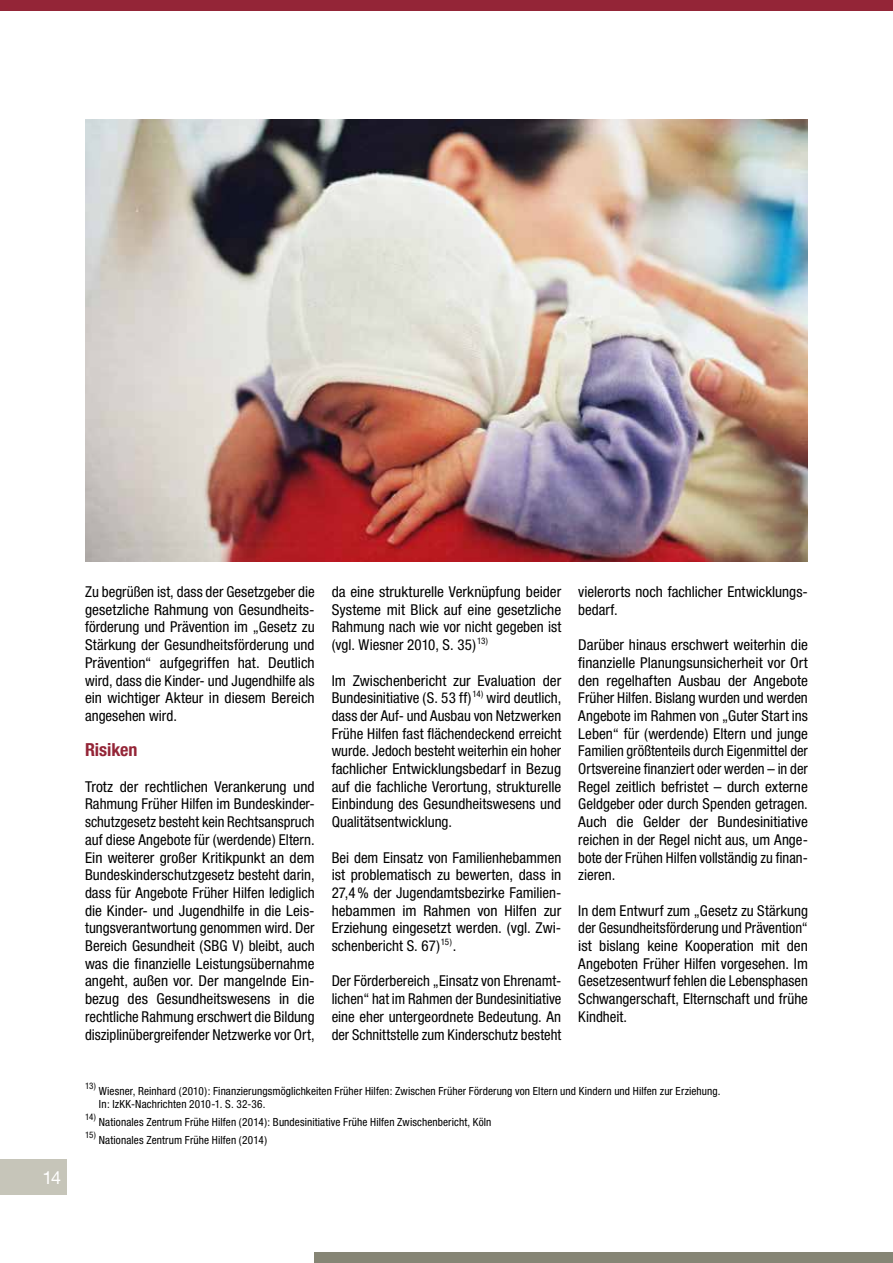
<style>
.page{position:relative;width:893px;height:1263px;background:#fff}
.page>*{position:absolute;margin:0;border:0;box-sizing:border-box;transform-origin:0 0}
.t1{font:700 condensed 18px "Helvetica Neue";letter-spacing:-.005em;color:#942537}
.t2{font:18px "Helvetica Neue";color:#fff}
.t3{font:condensed 15px/17.7px "Helvetica Neue";color:#000;text-align:justify}
.t4{font:condensed 11.25px/13.5px "Helvetica Neue";letter-spacing:.01em;color:#000}
.t5{font:condensed 9px "Helvetica Neue";color:#000}
</style>
<div class="page">
<div style="left:0;top:0;width:893px;height:11px;background:#942537"></div>
<div style="left:315px;top:1252px;width:578px;height:11px;background:#868575"></div>
<div style="left:0;top:1159px;width:66px;height:36px;background:#c6c5b9"></div>
<img style="left:85px;top:119px;width:723px;height:443px">
<p class="t2" style="left:43px;top:1166px;width:20px">14</p>
<p class="t3" style="left:85px;top:583px;width:231px">Zu begrüßen ist, dass der Gesetzgeber die gesetzliche Rahmung von Gesundheits&shy;förderung und Prävention im „Gesetz zu Stärkung der Gesundheitsförderung und Prävention“ aufgegriffen hat. Deutlich wird, dass die Kinder- und Jugendhilfe als ein wichtiger Akteur in diesem Bereich angesehen wird.</p>
<p class="t1" style="left:85px;top:739px;width:54px">Risiken</p>
<p class="t3" style="left:85px;top:777px;width:231px">Trotz der rechtlichen Verankerung und Rahmung Früher Hilfen im Bundeskinder&shy;schutzgesetz besteht kein Rechtsanspruch auf diese Angebote für (werdende) Eltern.<br>Ein weiterer großer Kritikpunkt an dem Bundeskinderschutzgesetz besteht darin, dass für Angebote Früher Hilfen lediglich die Kinder- und Jugendhilfe in die Leis&shy;tungsverantwortung genommen wird. Der Bereich Gesundheit (SBG V) bleibt, auch was die finanzielle Leistungsübernahme angeht, außen vor. Der mangelnde Ein&shy;bezug des Gesundheitswesens in die rechtliche Rahmung erschwert die Bildung disziplinübergreifender Netzwerke vor Ort,</p>
<p class="t3" style="left:332px;top:583px;width:231px">da eine strukturelle Verknüpfung beider Systeme mit Blick auf eine gesetzliche Rahmung nach wie vor nicht gegeben ist (vgl. Wiesner 2010, S. 35)<sup>13)</sup></p>
<p class="t3" style="left:332px;top:671px;width:231px">Im Zwischenbericht zur Evaluation der Bundesinitiative (S. 53 ff)<sup>14)</sup> wird deutlich, dass der Auf- und Ausbau von Netzwerken Frühe Hilfen fast flächendeckend erreicht wurde. Jedoch besteht weiterhin ein hoher fachlicher Entwicklungsbedarf in Bezug auf die fachliche Verortung, strukturelle Einbindung des Gesundheitswesens und Qualitätsentwicklung.</p>
<p class="t3" style="left:332px;top:848px;width:231px">Bei dem Einsatz von Familienhebammen ist problematisch zu bewerten, dass in 27,4% der Jugendamtsbezirke Familien&shy;hebammen im Rahmen von Hilfen zur Erziehung eingesetzt werden. (vgl. Zwi&shy;schenbericht S. 67)<sup>15)</sup>.</p>
<p class="t3" style="left:332px;top:972px;width:231px">Der Förderbereich „Einsatz von Ehrenamt&shy;lichen“ hat im Rahmen der Bundesinitiative eine eher untergeordnete Bedeutung. An der Schnittstelle zum Kinderschutz besteht</p>
<p class="t3" style="left:578px;top:583px;width:231px">vielerorts noch fachlicher Entwicklungs&shy;bedarf.</p>
<p class="t3" style="left:578px;top:636px;width:231px">Darüber hinaus erschwert weiterhin die finanzielle Planungsunsicherheit vor Ort den regelhaften Ausbau der Angebote Früher Hilfen. Bislang wurden und werden Angebote im Rahmen von „Guter Start ins Leben“ für (werdende) Eltern und junge Familien größtenteils durch Eigenmittel der Ortsvereine finanziert oder werden – in der Regel zeitlich befristet – durch externe Geldgeber oder durch Spenden getragen.<br>Auch die Gelder der Bundesinitiative reichen in der Regel nicht aus, um Ange&shy;bote der Frühen Hilfen vollständig zu finan&shy;zieren.</p>
<p class="t3" style="left:578px;top:901px;width:231px">In dem Entwurf zum „Gesetz zu Stärkung der Gesundheitsförderung und Prävention“ ist bislang keine Kooperation mit den Angeboten Früher Hilfen vorgesehen. Im Gesetzesentwurf fehlen die Lebensphasen Schwangerschaft, Elternschaft und frühe Kindheit.</p>
<p class="t5" style="left:85px;top:1080px;width:13px">13)</p>
<p class="t4" style="left:99px;top:1084px;width:623px">Wiesner, Reinhard (2010): Finanzierungsmöglichkeiten Früher Hilfen: Zwischen Früher Förderung von Eltern und Kindern und Hilfen zur Erziehung.<br>In: IzKK-Nachrichten 2010-1. S. 32-36.</p>
<p class="t5" style="left:85px;top:1111px;width:13px">14)</p>
<p class="t4" style="left:99px;top:1115px;width:394px">Nationales Zentrum Frühe Hilfen (2014): Bundesinitiative Frühe Hilfen Zwischenbericht, Köln</p>
<p class="t5" style="left:85px;top:1129px;width:13px">15)</p>
<p class="t4" style="left:99px;top:1133px;width:170px">Nationales Zentrum Frühe Hilfen (2014)</p>
</div>
